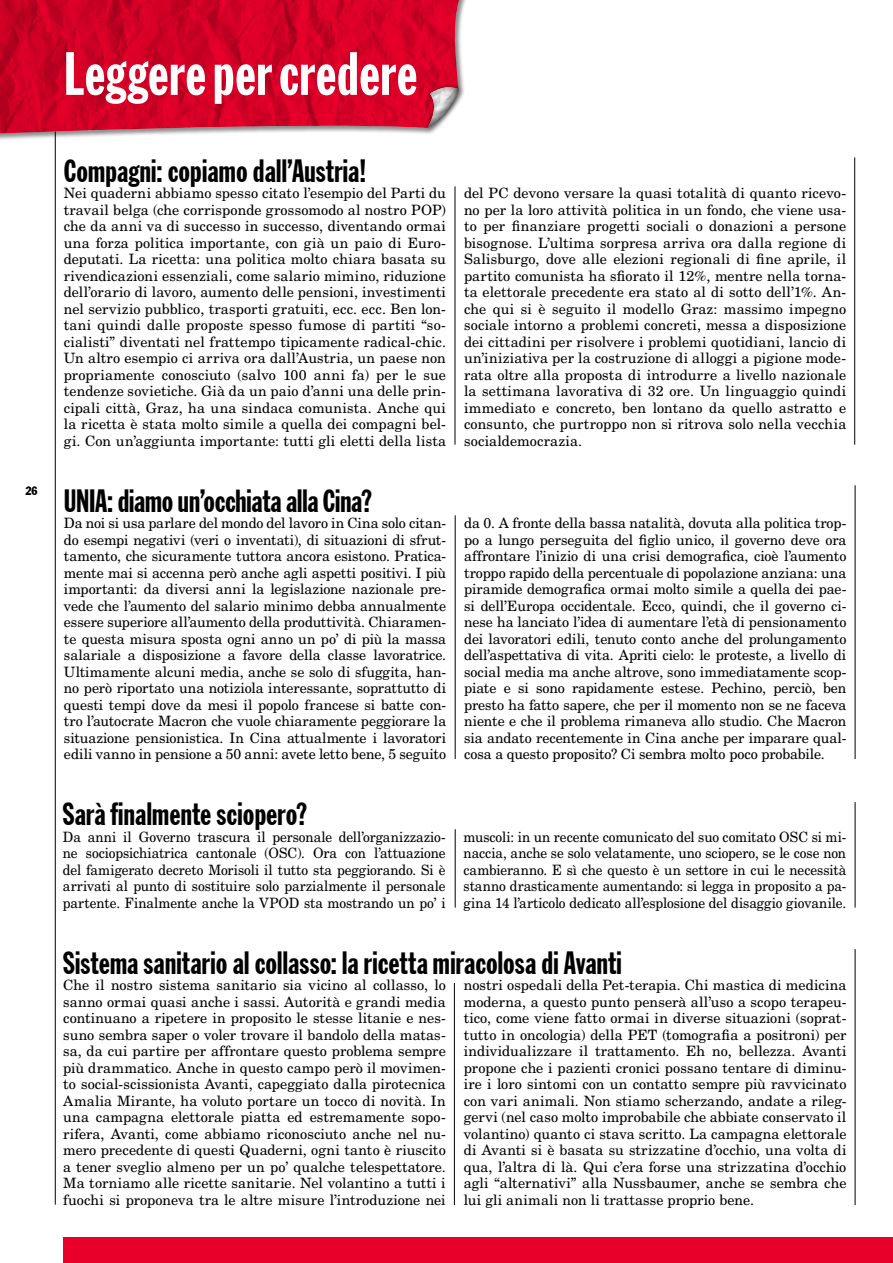
<style>
.page{position:relative;width:893px;height:1263px;background:#fff}
.page>*{position:absolute;margin:0;border:0;box-sizing:border-box;transform-origin:0 0}
.t1{font:60px "Franklin Gothic LT Extra Cond";letter-spacing:.01em;color:#fff}
.t2{font:extra-condensed 31.5px "Franklin Gothic";letter-spacing:.005em;color:#000}
.t3{font:14.25px/16.5px "New Century Schlbk LT Std";color:#000;text-align:justify}
.t4{font:14.25px/16.5px "New Century Schlbk LT Std";color:#000;text-align:justify;scale:.95 1}
.t5{font:condensed 12px "Franklin Gothic";color:#000;scale:.94 1}
</style>
<div class="page">
<hr style="left:55px;top:49px;width:1px;height:1155px;background:#000">
<hr style="left:455px;top:515px;width:1px;height:244px;background:#000">
<hr style="left:455px;top:829px;width:1px;height:79px;background:#000">
<hr style="left:855px;top:485px;width:1px;height:274px;background:#000">
<hr style="left:855px;top:802px;width:1px;height:106px;background:#000">
<hr style="left:855px;top:949px;width:1px;height:256px;background:#000">
<div style="left:0;top:0;width:470px;height:141px;background:#000;opacity:.45"></div>
<svg style="left:0;top:0;width:463px;height:134px;background:#cf092c"></svg>
<svg style="left:400px;top:67px;width:70px;height:74px"></svg>
<div style="left:64px;top:1238px;width:829px;height:25px;background:#e8002a"></div>
<hr style="left:454px;top:983px;width:1px;height:222px;background:#000">
<hr style="left:455px;top:186px;width:1px;height:259px;background:#000">
<hr style="left:854px;top:157px;width:1px;height:288px;background:#000">
<h1 class="t1" style="left:64px;top:42px;width:355px">Leggere per credere</h1>
<h2 class="t2" style="left:64px;top:154px;width:305px">Compagni: copiamo dall’Austria!</h2>
<p class="t3" style="left:64px;top:185px;width:384px">Nei quaderni abbiamo spesso citato l’esempio del Parti du travail belga (che corrisponde grossomodo al nostro POP) che da anni va di successo in successo, diventando ormai una forza politica importante, con già un paio di Euro&shy;deputati. La ricetta: una politica molto chiara basata su rivendicazioni essenziali, come salario mimino, riduzione dell’orario di lavoro, aumento delle pensioni, investimenti nel servizio pubblico, trasporti gratuiti, ecc. ecc. Ben lon&shy;tani quindi dalle proposte spesso fumose di partiti “so&shy;cialisti” diventati nel frattempo tipicamente radical-chic.<br>Un altro esempio ci arriva ora dall’Austria, un paese non propriamente conosciuto (salvo 100 anni fa) per le sue tendenze sovietiche. Già da un paio d’anni una delle prin&shy;cipali città, Graz, ha una sindaca comunista. Anche qui la ricetta è stata molto simile a quella dei compagni bel&shy;gi. Con un’aggiunta importante: tutti gli eletti della lista</p>
<p class="t3" style="left:464px;top:185px;width:384px">del PC devono versare la quasi totalità di quanto ricevo&shy;no per la loro attività politica in un fondo, che viene usa&shy;to per finanziare progetti sociali o donazioni a persone bisognose. L’ultima sorpresa arriva ora dalla regione di Salisburgo, dove alle elezioni regionali di fine aprile, il partito comunista ha sfiorato il 12%, mentre nella torna&shy;ta elettorale precedente era stato al di sotto dell’1%. An&shy;che qui si è seguito il modello Graz: massimo impegno sociale intorno a problemi concreti, messa a disposizione dei cittadini per risolvere i problemi quotidiani, lancio di un’iniziativa per la costruzione di alloggi a pigione mode&shy;rata oltre alla proposta di introdurre a livello nazionale la settimana lavorativa di 32 ore. Un linguaggio quindi immediato e concreto, ben lontano da quello astratto e consunto, che purtroppo non si ritrova solo nella vecchia socialdemocrazia.</p>
<p class="t5" style="left:25px;top:483px;width:14px">26</p>
<h2 class="t2" style="left:64px;top:484px;width:310px">UNIA: diamo un’occhiata alla Cina?</h2>
<p class="t3" style="left:64px;top:515px;width:384px">Da noi si usa parlare del mondo del lavoro in Cina solo citan&shy;do esempi negativi (veri o inventati), di situazioni di sfrut&shy;tamento, che sicuramente tuttora ancora esistono. Pratica&shy;mente mai si accenna però anche agli aspetti positivi. I più importanti: da diversi anni la legislazione nazionale pre&shy;vede che l’aumento del salario minimo debba annualmente essere superiore all’aumento della produttività. Chiaramen&shy;te questa misura sposta ogni anno un po’ di più la massa salariale a disposizione a favore della classe lavoratrice.<br>Ultimamente alcuni media, anche se solo di sfuggita, han&shy;no però riportato una notiziola interessante, soprattutto di questi tempi dove da mesi il popolo francese si batte con&shy;tro l’autocrate Macron che vuole chiaramente peggiorare la situazione pensionistica. In Cina attualmente i lavoratori edili vanno in pensione a 50 anni: avete letto bene, 5 seguito</p>
<p class="t3" style="left:464px;top:515px;width:384px">da 0. A fronte della bassa natalità, dovuta alla politica trop&shy;po a lungo perseguita del figlio unico, il governo deve ora affrontare l’inizio di una crisi demografica, cioè l’aumento troppo rapido della percentuale di popolazione anziana: una piramide demografica ormai molto simile a quella dei pae&shy;si dell’Europa occidentale. Ecco, quindi, che il governo ci&shy;nese ha lanciato l’idea di aumentare l’età di pensionamento dei lavoratori edili, tenuto conto anche del prolungamento dell’aspettativa di vita. Apriti cielo: le proteste, a livello di social media ma anche altrove, sono immediatamente scop&shy;piate e si sono rapidamente estese. Pechino, perciò, ben presto ha fatto sapere, che per il momento non se ne faceva niente e che il problema rimaneva allo studio. Che Macron sia andato recentemente in Cina anche per imparare qual&shy;cosa a questo proposito? Ci sembra molto poco probabile.</p>
<h2 class="t2" style="left:63px;top:797px;width:246px">Sarà finalmente sciopero?</h2>
<p class="t4" style="left:63px;top:828px;width:404px">Da anni il Governo trascura il personale dell’organizzazio&shy;ne sociopsichiatrica cantonale (OSC). Ora con l’attuazione del famigerato decreto Morisoli il tutto sta peggiorando. Si è arrivati al punto di sostituire solo parzialmente il personale partente. Finalmente anche la VPOD sta mostrando un po’ i</p>
<p class="t4" style="left:464px;top:828px;width:404px">muscoli: in un recente comunicato del suo comitato OSC si mi&shy;naccia, anche se solo velatamente, uno sciopero, se le cose non cambieranno. E sì che questo è un settore in cui le necessità stanno drasticamente aumentando: si legga in proposito a pa&shy;gina 14 l’articolo dedicato all’esplosione del disaggio giovanile.</p>
<h2 class="t2" style="left:63px;top:946px;width:560px">Sistema sanitario al collasso: la ricetta miracolosa di Avanti</h2>
<p class="t3" style="left:63px;top:977px;width:384px">Che il nostro sistema sanitario sia vicino al collasso, lo sanno ormai quasi anche i sassi. Autorità e grandi media continuano a ripetere in proposito le stesse litanie e nes&shy;suno sembra saper o voler trovare il bandolo della matas&shy;sa, da cui partire per affrontare questo problema sempre più drammatico. Anche in questo campo però il movimen&shy;to social-scissionista Avanti, capeggiato dalla pirotecnica Amalia Mirante, ha voluto portare un tocco di novità. In una campagna elettorale piatta ed estremamente sopo&shy;rifera, Avanti, come abbiamo riconosciuto anche nel nu&shy;mero precedente di questi Quaderni, ogni tanto è riuscito a tener sveglio almeno per un po’ qualche telespettatore.<br>Ma torniamo alle ricette sanitarie. Nel volantino a tutti i fuochi si proponeva tra le altre misure l’introduzione nei</p>
<p class="t3" style="left:464px;top:977px;width:384px">nostri ospedali della Pet-terapia. Chi mastica di medicina moderna, a questo punto penserà all’uso a scopo terapeu&shy;tico, come viene fatto ormai in diverse situazioni (soprat&shy;tutto in oncologia) della PET (tomografia a positroni) per individualizzare il trattamento. Eh no, bellezza. Avanti propone che i pazienti cronici possano tentare di diminu&shy;ire i loro sintomi con un contatto sempre più ravvicinato con vari animali. Non stiamo scherzando, andate a rileg&shy;gervi (nel caso molto improbabile che abbiate conservato il volantino) quanto ci stava scritto. La campagna elettorale di Avanti si è basata su strizzatine d’occhio, una volta di qua, l’altra di là. Qui c’era forse una strizzatina d’occhio agli “alternativi” alla Nussbaumer, anche se sembra che lui gli animali non li trattasse proprio bene.</p>
</div>
